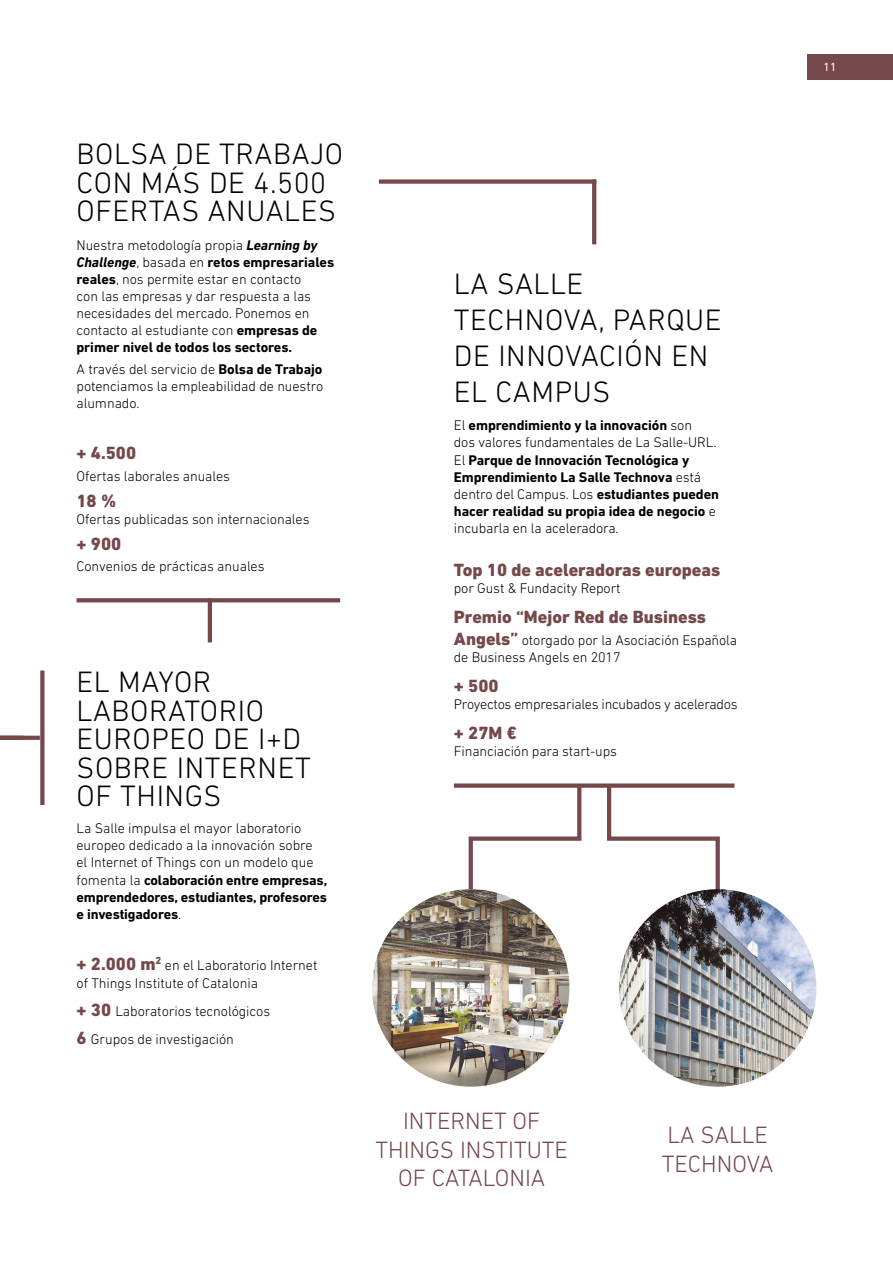
<style>
.page{position:relative;width:893px;height:1263px;background:#fff}
.page>*{position:absolute;margin:0;border:0;box-sizing:border-box;transform-origin:0 0}
.t1{font:300 30px/28.5px "DIN Next LT Pro";letter-spacing:.02em;color:#000}
.t2{font:300 24px/28.8px "DIN Next LT Pro";color:#75484b}
.t3{font:800 18px "DIN Next LT Pro";color:#75484b}
.t4{font:300 14.25px/17.1px "DIN Next LT Pro";letter-spacing:-.005em;color:#000}
.t5{font:700 14.25px/17.1px "DIN Next LT Pro";letter-spacing:-.005em;color:#000}
.t6{font:12px "DIN Next LT Pro";color:#fff}
.s1{font-weight:700;font-style:italic}
.s2{font-weight:700}
.s3{font-weight:800;font-size:18px;color:#75484b}
.s4{font-weight:300}
</style>
<div class="page">
<div style="left:807px;top:54px;width:86px;height:25px;background:#75484b"></div>
<svg style="left:23px;top:736px;width:17px;height:4px"></svg>
<hr style="left:0;top:736px;width:23px;height:4px;background:#75484b">
<svg style="left:468px;top:788px;width:114px;height:118px"></svg>
<svg style="left:607px;top:788px;width:113px;height:109px"></svg>
<div style="left:454px;top:783px;width:280px;height:5px;background:#75484b"></div>
<div style="left:379px;top:179px;width:217px;height:5px;background:#75484b"></div>
<div style="left:40px;top:670px;width:5px;height:135px;background:#75484b"></div>
<svg style="left:592px;top:179px;width:4px;height:65px"></svg>
<hr style="left:208px;top:598px;width:4px;height:44px;background:#75484b">
<svg style="left:77px;top:598px;width:263px;height:4px"></svg>
<img style="left:619px;top:889px;width:197px;height:198px;border-radius:99px">
<img style="left:372px;top:889px;width:197px;height:198px;border-radius:99px">
<h1 class="t1" style="left:77px;top:140px;width:268px">BOLSA DE TRABAJO<br>CON MÁS DE 4.500<br>OFERTAS ANUALES</h1>
<p class="t4" style="left:77px;top:236px;width:259px">Nuestra metodología propia <span class="s1">Learning by Challenge</span>, basada en <span class="s2">retos empresariales reales</span>, nos permite estar en contacto<br>con las empresas y dar respuesta a las necesidades del mercado. Ponemos en contacto al estudiante con <span class="s2">empresas de primer nivel de todos los sectores.</span></p>
<p class="t4" style="left:77px;top:360px;width:248px;text-align:justify">A través del servicio de <span class="s2">Bolsa de Trabajo </span>potenciamos la empleabilidad de nuestro alumnado.</p>
<p class="t3" style="left:77px;top:443px;width:61px">+ 4.500</p>
<p class="t4" style="left:77px;top:467px;width:155px">Ofertas laborales anuales</p>
<p class="t3" style="left:77px;top:490px;width:41px">18 %</p>
<p class="t4" style="left:77px;top:510px;width:235px">Ofertas publicadas son internacionales</p>
<p class="t3" style="left:77px;top:533px;width:46px">+ 900</p>
<p class="t4" style="left:77px;top:557px;width:190px">Convenios de prácticas anuales</p>
<h1 class="t1" style="left:77px;top:667px;width:236px">EL MAYOR<br>LABORATORIO<br>EUROPEO DE I+D<br>SOBRE INTERNET<br>OF THINGS</h1>
<p class="t4" style="left:77px;top:820px;width:252px">La Salle impulsa el mayor laboratorio europeo dedicado a la innovación sobre<br>el Internet of Things con un modelo que fomenta la <span class="s2">colaboración entre empresas, emprendedores, estudiantes, profesores e investigadores</span>.</p>
<p class="t4" style="left:77px;top:957px;width:242px"><span class="s3">+ 2.000 m</span><sup>2</sup> en el Laboratorio Internet of Things Institute of Catalonia</p>
<p class="t4" style="left:77px;top:996px;width:195px;line-height:28px"><span class="s3">+ 30</span> Laboratorios tecnológicos<br><span class="s3">6</span> Grupos de investigación</p>
<h1 class="t1" style="left:454px;top:265px;width:269px;line-height:36px">LA SALLE<br>TECHNOVA, PARQUE<br>DE INNOVACIÓN EN<br>EL CAMPUS</h1>
<p class="t5" style="left:454px;top:417px;width:267px"><span class="s4">El</span> emprendimiento y la innovación <span class="s4">son<br>dos valores fundamentales de La Salle-URL.<br>El</span> Parque de Innovación Tecnológica y Emprendimiento La Salle Technova <span class="s4">está dentro del Campus. Los</span> estudiantes pueden hacer realidad su propia idea de negocio <span class="s4">e incubarla en la aceleradora.</span></p>
<p class="t3" style="left:454px;top:559px;width:268px">Top 10 de aceleradoras europeas</p>
<p class="t4" style="left:454px;top:579px;width:168px">por Gust &amp; Fundacity Report</p>
<p class="t3" style="left:454px;top:606px;width:254px">Premio “Mejor Red de Business</p>
<p class="t4" style="left:454px;top:631px;width:285px"><span class="s3">Angels”</span> otorgado por la Asociación Española de Business Angels en 2017</p>
<p class="t3" style="left:454px;top:675px;width:46px">+ 500</p>
<p class="t4" style="left:454px;top:695px;width:285px">Proyectos empresariales incubados y acelerados</p>
<p class="t3" style="left:454px;top:722px;width:64px">+ 27M €</p>
<p class="t4" style="left:454px;top:743px;width:165px">Financiación para start-ups</p>
<h2 class="t2" style="left:376px;top:1106px;width:194px;text-align:center">INTERNET OF<br>THINGS INSTITUTE<br>OF CATALONIA</h2>
<h2 class="t2" style="left:662px;top:1120px;width:113px">LA SALLE<br>TECHNOVA</h2>
<p class="t6" style="left:824px;top:60px;width:15px">11</p>
</div>
